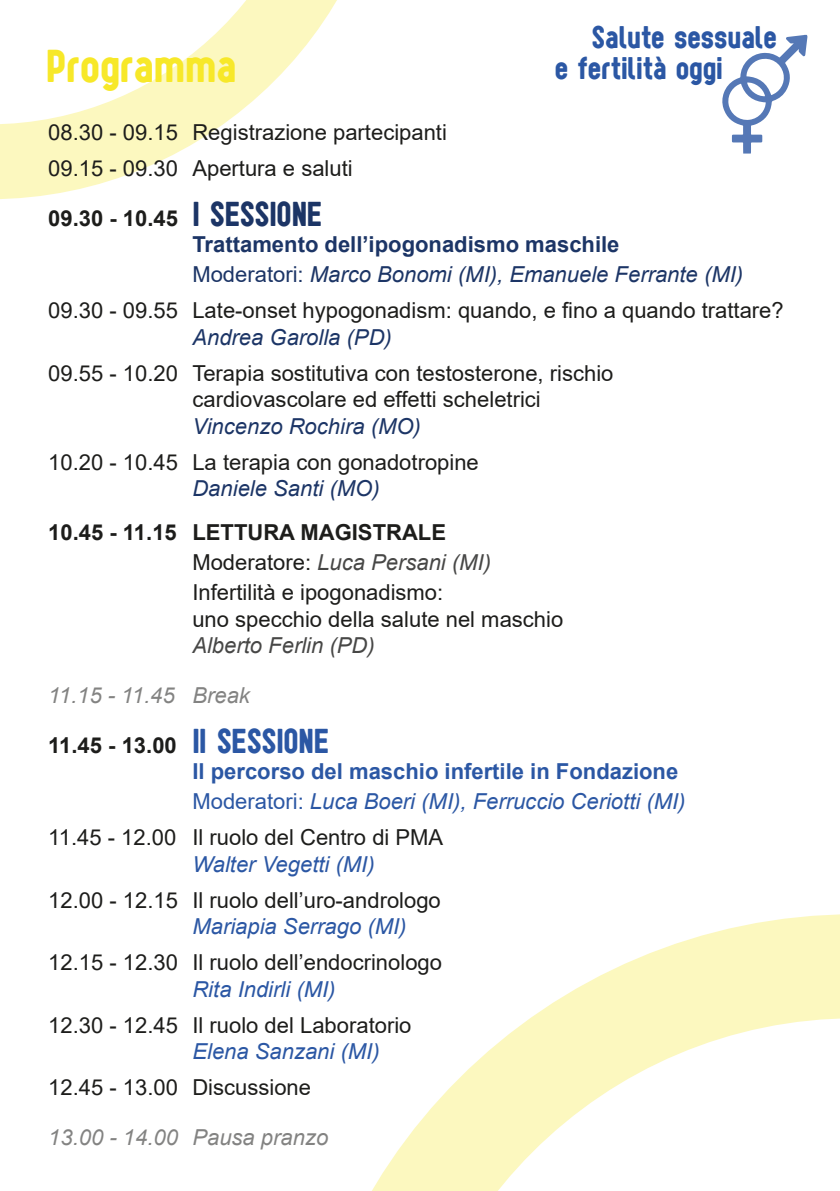
<style>
.page{position:relative;width:840px;height:1191px;background:#fff}
.page>*{position:absolute;margin:0;border:0;box-sizing:border-box;transform-origin:0 0}
.t1{font:48px "Sugo";color:#f7e829}
.t2{font:32.6px/31.2px "Sugo";color:#2b57a4}
.t3{font:22px/36px "Arial";color:#1d1d1b}
.t4{font:italic 22px/36px "Arial";color:#2b57a4}
.t5{font:700 22px/26.4px "Arial";color:#2b57a4}
.t6{font:700 22px/26.4px "Arial";color:#1c3566}
.t7{font:italic 22px "Arial";color:#1c3566}
.t8{font:italic 22px "Arial";color:#838382}
.t9{font:italic 22px "Arial";color:#474746}
.s1{color:#1d1d1b}
.s2{font-family:"Sugo";font-weight:400;font-size:36px}
.s3{color:#1c3566}
.s4{font-style:italic;color:#1c3566}
.s5{font-weight:700}
.s6{font-style:italic;color:#474746}
.s7{font-style:normal}
.s8{font-style:normal;color:#1d1d1b}
</style>
<div class="page">
<svg style="left:0;top:0;width:337px;height:199px"></svg>
<svg style="left:722px;top:35px;width:85px;height:119px"></svg>
<svg style="left:372px;top:914px;width:467px;height:277px"></svg>
<h1 class="t1" style="left:46px;top:37px;width:191px">Programma</h1>
<h2 class="t2" style="left:554px;top:20px;width:223px;text-indent:37px">Salute sessuale e fertilità oggi</h2>
<p class="t3" style="left:48px;top:114px;width:400px">08.30 - 09.15 Registrazione partecipanti<br>09.15 - 09.30 Apertura e saluti</p>
<p class="t6" style="left:192px;top:205px;width:428px;text-indent:-144px"><span class="s1">09.30 - 10.45</span> <span class="s2">I SESSIONE<br></span>Trattamento dell’ipogonadismo maschile</p>
<p class="t3" style="left:48px;top:257px;width:736px;text-indent:144px"><span class="s3">Moderatori:</span> <span class="s4">Marco Bonomi (MI), Emanuele Ferrante (MI)<br></span>09.30 - 09.55 Late-onset hypogonadism: quando, e fino a quando trattare?</p>
<p class="t7" style="left:192px;top:323px;width:201px">Andrea Garolla (PD)</p>
<p class="t3" style="left:192px;top:360px;width:422px;line-height:26.4px;text-indent:-144px">09.55 - 10.20 Terapia sostitutiva con testosterone, rischio cardiovascolare ed effetti scheletrici</p>
<p class="t7" style="left:192px;top:412px;width:230px">Vincenzo Rochira (MO)</p>
<p class="t3" style="left:48px;top:444px;width:432px">10.20 - 10.45 La terapia con gonadotropine</p>
<p class="t7" style="left:192px;top:474px;width:189px">Daniele Santi (MO)</p>
<p class="t3" style="left:192px;top:517px;width:300px;line-height:30px;text-indent:-144px"><span class="s5">10.45 - 11.15 LETTURA MAGISTRALE<br></span>Moderatore: <span class="s6">Luca Persani (MI)<br></span>Infertilità e ipogonadismo:</p>
<p class="t3" style="left:192px;top:601px;width:372px">uno specchio della salute nel maschio</p>
<p class="t9" style="left:192px;top:631px;width:184px">Alberto Ferlin (PD)</p>
<p class="t8" style="left:48px;top:681px;width:203px">11.15 - 11.45 Break</p>
<p class="t5" style="left:192px;top:732px;width:487px;text-indent:-144px"><span class="s1">11.45 - 13.00</span> <span class="s2">II SESSIONE<br></span>Il percorso del maschio infertile in Fondazione</p>
<p class="t4" style="left:48px;top:784px;width:638px;text-indent:144px"><span class="s7">Moderatori:</span> Luca Boeri (MI), Ferruccio Ceriotti (MI)<br><span class="s8">11.45 - 12.00 Il ruolo del Centro di PMA</span></p>
<p class="t4" style="left:192px;top:846px;width:184px">Walter Vegetti (MI)</p>
<p class="t3" style="left:48px;top:882px;width:394px">12.00 - 12.15 Il ruolo dell’uro-andrologo</p>
<p class="t4" style="left:192px;top:909px;width:215px">Mariapia Serrago (MI)</p>
<p class="t3" style="left:48px;top:944px;width:395px">12.15 - 12.30 Il ruolo dell’endocrinologo</p>
<p class="t4" style="left:192px;top:971px;width:145px">Rita Indirli (MI)</p>
<p class="t3" style="left:48px;top:1006px;width:364px">12.30 - 12.45 Il ruolo del Laboratorio</p>
<p class="t4" style="left:192px;top:1033px;width:189px">Elena Sanzani (MI)</p>
<p class="t3" style="left:48px;top:1069px;width:264px">12.45 - 13.00 Discussione</p>
<p class="t8" style="left:48px;top:1123px;width:281px">13.00 - 14.00 Pausa pranzo</p>
</div>
